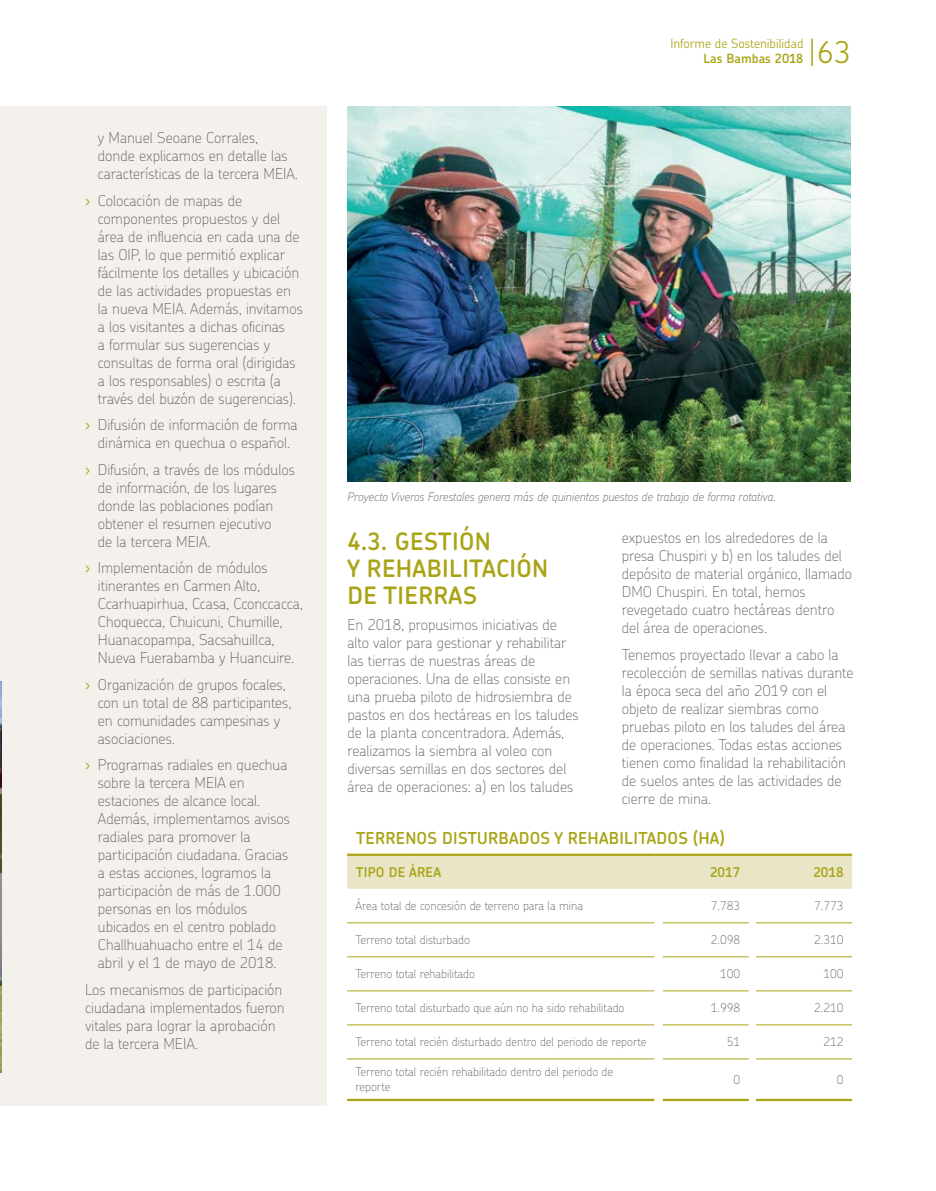
<style>
.page{position:relative;width:936px;height:1191px;background:#fff}
.page>*{position:absolute;margin:0;border:0;box-sizing:border-box;transform-origin:0 0}
.t1{font:300 30px "Chevin Pro";color:#a9a415}
.t2{font:600 24px/27px "Chevin Pro";letter-spacing:.015em;color:#a9a415}
.t3{font:600 16.5px "Chevin Pro";letter-spacing:.015em;color:#a9a415}
.t4{font:100 15px/18px "Chevin Pro";color:#5f6062}
.t5{font:600 13.5px "Chevin Pro";letter-spacing:.015em;color:#a9a415}
.t6{font:300 12.75px "Chevin Pro";color:#a9a415}
.t7{font:600 12.75px "Chevin Pro";color:#a9a415}
.t8{font:100 12px/15px "Chevin Pro";color:#5f6062}
.t9{font:italic 100 12px "Chevin Pro";color:#5f6062}
.s1{font-weight:300;color:#a9a415}
</style>
<div class="page">
<div style="left:0;top:106px;width:326px;height:1000px;background:#f4f0ec"></div>
<img style="left:0;top:681px;width:1px;height:391px">
<img style="left:347px;top:106px;width:503px;height:375px">
<hr style="left:347px;top:922px;width:307px;height:1px;background:#a9a415">
<hr style="left:347px;top:956px;width:307px;height:1px;background:#a9a415">
<hr style="left:347px;top:990px;width:307px;height:1px;background:#a9a415">
<hr style="left:347px;top:1024px;width:307px;height:1px;background:#a9a415">
<hr style="left:347px;top:1058px;width:307px;height:1px;background:#a9a415">
<hr style="left:662px;top:922px;width:86px;height:1px;background:#a9a415">
<hr style="left:756px;top:922px;width:96px;height:1px;background:#a9a415">
<hr style="left:662px;top:956px;width:86px;height:1px;background:#a9a415">
<hr style="left:756px;top:956px;width:96px;height:1px;background:#a9a415">
<hr style="left:662px;top:990px;width:86px;height:1px;background:#a9a415">
<hr style="left:756px;top:990px;width:96px;height:1px;background:#a9a415">
<hr style="left:662px;top:1024px;width:86px;height:1px;background:#a9a415">
<hr style="left:756px;top:1024px;width:96px;height:1px;background:#a9a415">
<hr style="left:662px;top:1058px;width:86px;height:1px;background:#a9a415">
<hr style="left:756px;top:1058px;width:96px;height:1px;background:#a9a415">
<svg style="left:347px;top:853px;width:505px;height:35px;background:#e5e2bf"></svg>
<hr style="left:756px;top:853px;width:96px;height:3px;background:#a9a415">
<hr style="left:347px;top:1098px;width:307px;height:3px;background:#a9a415">
<hr style="left:662px;top:1098px;width:86px;height:3px;background:#a9a415">
<hr style="left:756px;top:1098px;width:96px;height:3px;background:#a9a415">
<svg style="left:811px;top:39px;width:1px;height:26px"></svg>
<p class="t4" style="left:98px;top:128px;width:202px">y Manuel Seoane Corrales, donde explicamos en detalle las características de la tercera MEIA.</p>
<p class="t4" style="left:98px;top:191px;width:206px;text-indent:-13px"><span class="s1">›</span> Colocación de mapas de componentes propuestos y del área de influencia en cada una de las OIP, lo que permitió explicar fácilmente los detalles y ubicación de las actividades propuestas en la nueva MEIA. Además, invitamos a los visitantes a dichas oficinas<br>a formular sus sugerencias y consultas de forma oral (dirigidas a los responsables) o escrita (a través del buzón de sugerencias).</p>
<p class="t4" style="left:85px;top:415px;width:214px;text-align:center"><span class="s1">›</span> Difusión de información de forma dinámica en quechua o español.</p>
<p class="t4" style="left:98px;top:460px;width:199px;text-indent:-13px"><span class="s1">›</span> Difusión, a través de los módulos de información, de los lugares donde las poblaciones podían obtener el resumen ejecutivo<br>de la tercera MEIA.</p>
<p class="t4" style="left:98px;top:558px;width:207px;text-indent:-13px"><span class="s1">›</span> Implementación de módulos itinerantes en Carmen Alto,<br>Ccarhuapirhua, Ccasa, Cconccacca,<br>Choquecca, Chuicuni, Chumille,<br>Huanacopampa, Sacsahuillca,<br>Nueva Fuerabamba y Huancuire.</p>
<p class="t4" style="left:98px;top:675px;width:195px;text-indent:-13px"><span class="s1">›</span> Organización de grupos focales, con un total de 88 participantes, en comunidades campesinas y asociaciones.</p>
<p class="t4" style="left:98px;top:755px;width:193px;text-indent:-13px"><span class="s1">›</span> Programas radiales en quechua sobre la tercera MEIA en estaciones de alcance local.<br>Además, implementamos avisos radiales para promover la participación ciudadana. Gracias a estas acciones, logramos la participación de más de 1.000 personas en los módulos ubicados en el centro poblado<br>Challhuahuacho entre el 14 de abril y el 1 de mayo de 2018.</p>
<p class="t4" style="left:85px;top:980px;width:201px">Los mecanismos de participación ciudadana implementados fueron vitales para lograr la aprobación de la tercera MEIA.</p>
<p class="t6" style="left:670px;top:35px;width:135px">Informe de Sostenibilidad</p>
<p class="t7" style="left:703px;top:50px;width:101px">Las Bambas 2018</p>
<h1 class="t1" style="left:817px;top:32px;width:35px">63</h1>
<p class="t9" style="left:347px;top:489px;width:430px">Proyecto Viveros Forestales genera más de quinientos puestos de trabajo de forma rotativa.</p>
<h2 class="t2" style="left:347px;top:527px;width:202px">4.3. GESTIÓN<br>Y REHABILITACIÓN<br>DE TIERRAS</h2>
<p class="t4" style="left:347px;top:615px;width:233px">En 2018, propusimos iniciativas de alto valor para gestionar y rehabilitar las tierras de nuestras áreas de operaciones. Una de ellas consiste en una prueba piloto de hidrosiembra de pastos en dos hectáreas en los taludes de la planta concentradora. Además, realizamos la siembra al voleo con diversas semillas en dos sectores del área de operaciones: a) en los taludes</p>
<p class="t4" style="left:621px;top:528px;width:232px">expuestos en los alrededores de la presa Chuspiri y b) en los taludes del depósito de material orgánico, llamado DMO Chuspiri. En total, hemos revegetado cuatro hectáreas dentro del área de operaciones.</p>
<p class="t4" style="left:621px;top:644px;width:233px">Tenemos proyectado llevar a cabo la recolección de semillas nativas durante la época seca del año 2019 con el objeto de realizar siembras como pruebas piloto en los taludes del área de operaciones. Todas estas acciones tienen como finalidad la rehabilitación de suelos antes de las actividades de cierre de mina.</p>
<p class="t3" style="left:356px;top:827px;width:370px">TERRENOS DISTURBADOS Y REHABILITADOS (HA)</p>
<p class="t5" style="left:355px;top:863px;width:87px">TIPO DE ÁREA</p>
<p class="t5" style="left:710px;top:863px;width:32px">2017</p>
<p class="t5" style="left:813px;top:863px;width:32px">2018</p>
<p class="t8" style="left:355px;top:898px;width:229px">Área total de concesión de terreno para la mina</p>
<p class="t8" style="left:710px;top:898px;width:31px">7.783</p>
<p class="t8" style="left:814px;top:898px;width:31px">7.773</p>
<p class="t8" style="left:355px;top:932px;width:116px">Terreno total disturbado</p>
<p class="t8" style="left:710px;top:932px;width:31px">2.098</p>
<p class="t8" style="left:814px;top:932px;width:31px">2.310</p>
<p class="t8" style="left:355px;top:966px;width:121px">Terreno total rehabilitado</p>
<p class="t8" style="left:720px;top:966px;width:22px">100</p>
<p class="t8" style="left:823px;top:966px;width:22px">100</p>
<p class="t8" style="left:355px;top:1000px;width:270px">Terreno total disturbado que aún no ha sido rehabilitado</p>
<p class="t8" style="left:710px;top:1000px;width:31px">1.998</p>
<p class="t8" style="left:814px;top:1000px;width:31px">2.210</p>
<p class="t8" style="left:355px;top:1034px;width:292px">Terreno total recién disturbado dentro del periodo de reporte</p>
<p class="t8" style="left:726px;top:1034px;width:15px">51</p>
<p class="t8" style="left:823px;top:1034px;width:22px">212</p>
<p class="t8" style="left:355px;top:1064px;width:259px">Terreno total recién rehabilitado dentro del periodo de reporte</p>
<p class="t8" style="left:733px;top:1071px;width:8px">0</p>
<p class="t8" style="left:836px;top:1071px;width:8px">0</p>
</div>
